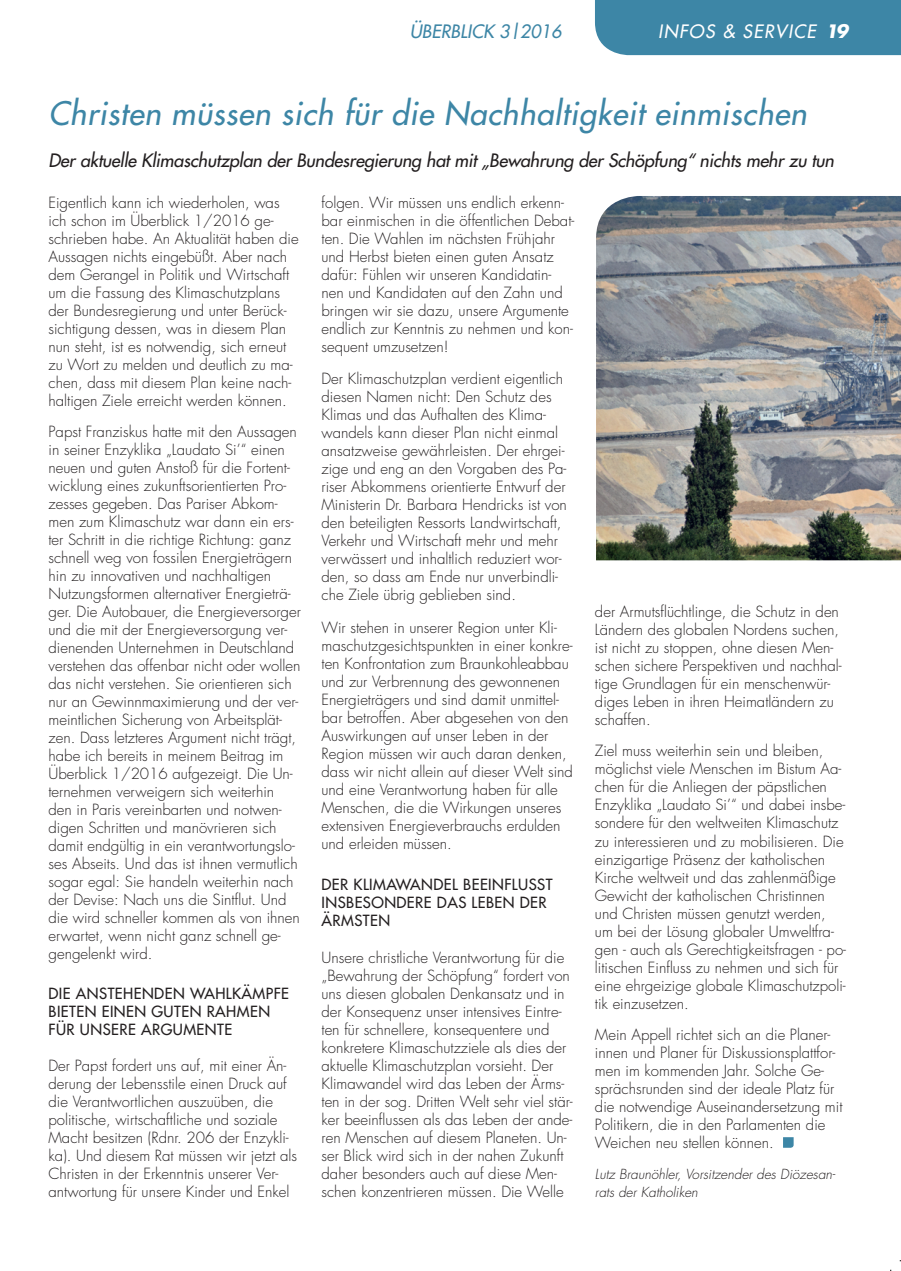
<style>
.page{position:relative;width:901px;height:1271px;background:#fff}
.page>*{position:absolute;margin:0;border:0;box-sizing:border-box;transform-origin:0 0}
.t1{font:italic 31.5px "Futura";letter-spacing:.02em;color:#3d86a6}
.t2{font:italic 18px "Futura";letter-spacing:-.01em;color:#231f20}
.t3{font:italic 18px "Futura";color:#3d86a6}
.t4{font:italic 18px "Futura";letter-spacing:.07em;color:#fff}
.t5{font:300 15px/18px "Futura";color:#231f20}
.t6{font:15px/18px "Futura";letter-spacing:.03em;color:#231f20}
.t7{font:italic 300 13.5px/18px "Futura";color:#231f20}
.s1{font-size:18.9px}
.s2{font-weight:700}
</style>
<div class="page">
<svg style="left:783px;top:1137px;width:10px;height:10px"></svg>
<img style="left:596px;top:196px;width:305px;height:364px">
<div style="left:595px;top:0;width:306px;height:55px;background:#3d86a6"></div>
<p class="t3" style="left:410px;top:19px;width:153px">ÜBERBLICK 3<span class="s1">|</span>2016</p>
<p class="t4" style="left:658px;top:19px;width:191px">INFOS &amp; SERVICE <span class="s2">19</span></p>
<h1 class="t1" style="left:49px;top:92px;width:759px">Christen müssen sich für die Nachhaltigkeit einmischen</h1>
<p class="t2" style="left:49px;top:149px;width:787px">Der aktuelle Klimaschutzplan der Bundesregierung hat mit „Bewahrung der Schöpfung“ nichts mehr zu tun</p>
<p class="t5" style="left:321px;top:193px;width:254px">folgen. Wir müssen uns endlich erkenn&shy;bar einmischen in die öffentlichen Debat&shy;ten. Die Wahlen im nächsten Frühjahr und Herbst bieten einen guten Ansatz dafür: Fühlen wir unseren Kandidatin&shy;nen und Kandidaten auf den Zahn und bringen wir sie dazu, unsere Argumente endlich zur Kenntnis zu nehmen und kon&shy;sequent umzusetzen!</p>
<p class="t5" style="left:321px;top:370px;width:247px">Der Klimaschutzplan verdient eigentlich diesen Namen nicht: Den Schutz des Klimas und das Aufhalten des Klima&shy;wandels kann dieser Plan nicht einmal ansatzweise gewährleisten. Der ehrgei&shy;zige und eng an den Vorgaben des Pa&shy;riser Abkommens orientierte Entwurf der Ministerin Dr. Barbara Hendricks ist von den beteiligten Ressorts Landwirtschaft, Verkehr und Wirtschaft mehr und mehr verwässert und inhaltlich reduziert wor&shy;den, so dass am Ende nur unverbindli&shy;che Ziele übrig geblieben sind.</p>
<p class="t5" style="left:321px;top:618px;width:253px">Wir stehen in unserer Region unter Kli&shy;maschutzgesichtspunkten in einer konkre&shy;ten Konfrontation zum Braunkohleabbau und zur Verbrennung des gewonnenen Energieträgers und sind damit unmittel&shy;bar betroffen. Aber abgesehen von den Auswirkungen auf unser Leben in der Region müssen wir auch daran denken, dass wir nicht allein auf dieser Welt sind und eine Verantwortung haben für alle Menschen, die die Wirkungen unseres extensiven Energieverbrauchs erdulden und erleiden müssen.</p>
<p class="t6" style="left:321px;top:875px;width:121px">DER KLIMAWANDEL</p>
<p class="t6" style="left:463px;top:875px;width:51px">BEEINFLUSS</p>
<p class="t6" style="left:546px;top:875px;width:8px">T</p>
<p class="t6" style="left:321px;top:893px;width:26px">INSBES</p>
<p class="t6" style="left:371px;top:893px;width:35px">ONDERE</p>
<p class="t6" style="left:437px;top:893px;width:11px">DAS</p>
<p class="t6" style="left:471px;top:893px;width:58px">LEBEN DER</p>
<p class="t6" style="left:321px;top:911px;width:12px">ÄRMS</p>
<p class="t6" style="left:363px;top:911px;width:29px">TEN</p>
<p class="t5" style="left:321px;top:948px;width:253px">Unsere christliche Verantwortung für die „Bewahrung der Schöpfung“ fordert von uns diesen globalen Denkansatz und in der Konsequenz unser intensives Eintre&shy;ten für schnellere, konsequentere und konkretere Klimaschutzziele als dies der aktuelle Klimaschutzplan vorsieht. Der Klimawandel wird das Leben der Ärms&shy;ten in der sog. Dritten Welt sehr viel stär&shy;ker beeinflussen als das Leben der ande&shy;ren Menschen auf diesem Planeten. Un&shy;ser Blick wird sich in der nahen Zukunft daher besonders auch auf diese Men&shy;schen konzentrieren müssen. Die Welle</p>
<p class="t5" style="left:49px;top:193px;width:252px">Eigentlich kann ich wiederholen, was ich schon im Überblick 1/2016 ge&shy;schrieben habe. An Aktualität haben die Aussagen nichts eingebüßt. Aber nach dem Gerangel in Politik und Wirtschaft um die Fassung des Klimaschutzplans der Bundesregierung und unter Berück&shy;sichtigung dessen, was in diesem Plan nun steht, ist es notwendig, sich erneut zu Wort zu melden und deutlich zu ma&shy;chen, dass mit diesem Plan keine nach&shy;haltigen Ziele erreicht werden können.</p>
<p class="t5" style="left:49px;top:423px;width:254px">Papst Franziskus hatte mit den Aussagen in seiner Enzyklika „Laudato Si’“ einen neuen und guten Anstoß für die Fortent&shy;wicklung eines zukunftsorientierten Pro&shy;zesses gegeben. Das Pariser Abkom&shy;men zum Klimaschutz war dann ein ers&shy;ter Schritt in die richtige Richtung: ganz schnell weg von fossilen Energieträgern hin zu innovativen und nachhaltigen Nutzungsformen alternativer Energieträ&shy;ger. Die Autobauer, die Energieversorger und die mit der Energieversorgung ver&shy;dienenden Unternehmen in Deutschland verstehen das offenbar nicht oder wollen das nicht verstehen. Sie orientieren sich nur an Gewinnmaximierung und der ver&shy;meintlichen Sicherung von Arbeitsplät&shy;zen. Dass letzteres Argument nicht trägt, habe ich bereits in meinem Beitrag im Überblick 1/2016 aufgezeigt. Die Un&shy;ternehmen verweigern sich weiterhin den in Paris vereinbarten und notwen&shy;digen Schritten und manövrieren sich damit endgültig in ein verantwortungslo&shy;ses Abseits. Und das ist ihnen vermutlich sogar egal: Sie handeln weiterhin nach der Devise: Nach uns die Sintflut. Und die wird schneller kommen als von ihnen erwartet, wenn nicht ganz schnell ge&shy;gengelenkt wird.</p>
<p class="t6" style="left:49px;top:984px;width:223px">DIE ANSTEHENDEN WA HLKÄMPFE<br>BIETEN EINEN GUTEN RAHMEN<br>FÜR UNSERE</p>
<p class="t5" style="left:595px;top:603px;width:248px">der Armutsflüchtlinge, die Schutz in den Ländern des globalen Nordens suchen, ist nicht zu stoppen, ohne diesen Men&shy;schen sichere Perspektiven und nachhal&shy;tige Grundlagen für ein menschenwür&shy;diges Leben in ihren Heimatländern zu schaffen.</p>
<p class="t5" style="left:595px;top:742px;width:253px">Ziel muss weiterhin sein und bleiben, möglichst viele Menschen im Bistum Aa&shy;chen für die Anliegen der päpstlichen Enzyklika „Laudato Si’“ und dabei insbe&shy;sondere für den weltweiten Klimaschutz zu interessieren und zu mobilisieren. Die einzigartige Präsenz der katholischen Kirche weltweit und das zahlenmäßige Gewicht der katholischen Christinnen und Christen müssen genutzt werden, um bei der Lösung globaler Umweltfra&shy;gen - auch als Gerechtigkeitsfragen - po&shy;litischen Einfluss zu nehmen und sich für eine ehrgeizige globale Klimaschutzpoli&shy;tik einzusetzen.</p>
<p class="t5" style="left:595px;top:1025px;width:249px">Mein Appell richtet sich an die Planer&shy;innen und Planer für Diskussionsplattfor&shy;men im kommenden Jahr. Solche Ge&shy;sprächsrunden sind der ideale Platz für die notwendige Auseinandersetzung mit Politikern, die in den Parlamenten die Weichen neu stellen können.</p>
<p class="t7" style="left:595px;top:1165px;width:242px">Lutz Braunöhler, Vorsitzender des Diözesan&shy;rats der Katholiken</p>
<p class="t6" style="left:141px;top:1020px;width:23px">ARGUME</p>
<p class="t6" style="left:205px;top:1020px;width:27px">NTE</p>
<p class="t5" style="left:49px;top:1056px;width:250px">Der Papst fordert uns auf, mit einer Än&shy;derung der Lebensstile einen Druck auf die Verantwortlichen auszuüben, die politische, wirtschaftliche und soziale Macht besitzen (Rdnr. 206 der Enzykli&shy;ka). Und diesem Rat müssen wir jetzt als Christen in der Erkenntnis unserer Ver&shy;antwortung für unsere Kinder und Enkel</p>
</div>
